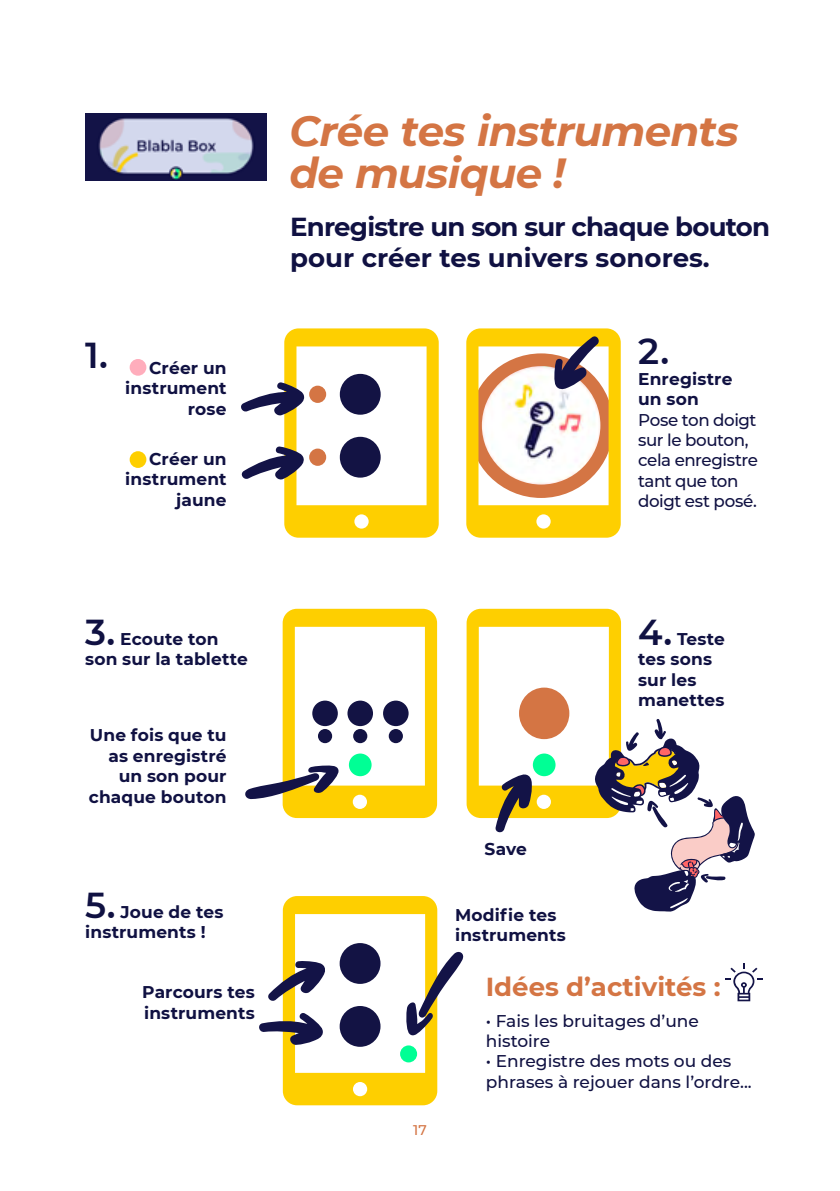
<style>
.page{position:relative;width:840px;height:1191px;background:#fff}
.page>*{position:absolute;margin:0;border:0;box-sizing:border-box;transform-origin:0 0}
.t1{font:italic 700 42px/42px "Montserrat";letter-spacing:-.02em;color:#d47544}
.t2{font:600 36px "Montserrat";color:#101142}
.t3{font:700 26px/31.2px "Montserrat";letter-spacing:-.03em;color:#101142}
.t4{font:700 26px "Montserrat";color:#d47544}
.t5{font:700 17px/20.4px "Montserrat";letter-spacing:.01em;color:#101142}
.t6{font:500 17px/20.4px "Montserrat";letter-spacing:-.01em;color:#101142}
.t7{font:500 14px "Montserrat";color:#d47544}
.s1{font-weight:600;font-size:36px}
</style>
<div class="page">
<img style="left:85px;top:114px;width:181px;height:66px">
<svg style="left:241px;top:328px;width:197px;height:209px"></svg>
<div style="left:130px;top:451px;width:16px;height:17px;background:#fecf00;border-radius:50%"></div>
<div style="left:130px;top:359px;width:16px;height:17px;background:#ffadbc;border-radius:50%"></div>
<svg style="left:466px;top:328px;width:154px;height:209px"></svg>
<svg style="left:245px;top:609px;width:518px;height:496px"></svg>
<p class="t5" style="left:85px;top:357px;width:143px;text-align:right"><sup>1.</sup> Créer un instrument rose</p>
<p class="t5" style="left:125px;top:448px;width:103px;text-align:right">Créer un instrument jaune</p>
<h1 class="t1" style="left:289px;top:108px;width:450px">Crée tes instruments de musique !</h1>
<h3 class="t3" style="left:290px;top:210px;width:481px">Enregistre un son sur chaque bouton pour créer tes univers sonores.</h3>
<h2 class="t2" style="left:637px;top:326px;width:33px">2.</h2>
<p class="t5" style="left:637px;top:368px;width:96px">Enregistre un son</p>
<p class="t6" style="left:637px;top:409px;width:121px">Pose ton doigt sur le bouton, cela enregistre tant que ton doigt est posé.</p>
<p class="t5" style="left:85px;top:627px;width:164px"><span class="s1">3.</span> Ecoute ton son sur la tablette</p>
<p class="t5" style="left:89px;top:724px;width:139px;text-align:right">Une fois que tu as enregistré un son pour chaque bouton</p>
<p class="t5" style="left:85px;top:901px;width:140px"><span class="s1">5.</span> Joue de tes instruments !</p>
<p class="t5" style="left:142px;top:981px;width:114px">Parcours tes instruments</p>
<p class="t5" style="left:637px;top:627px;width:88px"><span class="s1">4.</span> Teste tes sons sur les manettes</p>
<p class="t7" style="left:413px;top:1119px;width:15px">17</p>
<p class="t5" style="left:484px;top:838px;width:44px">Save</p>
<p class="t5" style="left:455px;top:904px;width:112px">Modifie tes instruments</p>
<h3 class="t4" style="left:485px;top:968px;width:236px">Idées d’activités :</h3>
<p class="t6" style="left:485px;top:1009px;width:214px">• Fais les bruitages d’une histoire</p>
<p class="t6" style="left:485px;top:1050px;width:267px">• Enregistre des mots ou des phrases à rejouer dans l’ordre...</p>
</div>
